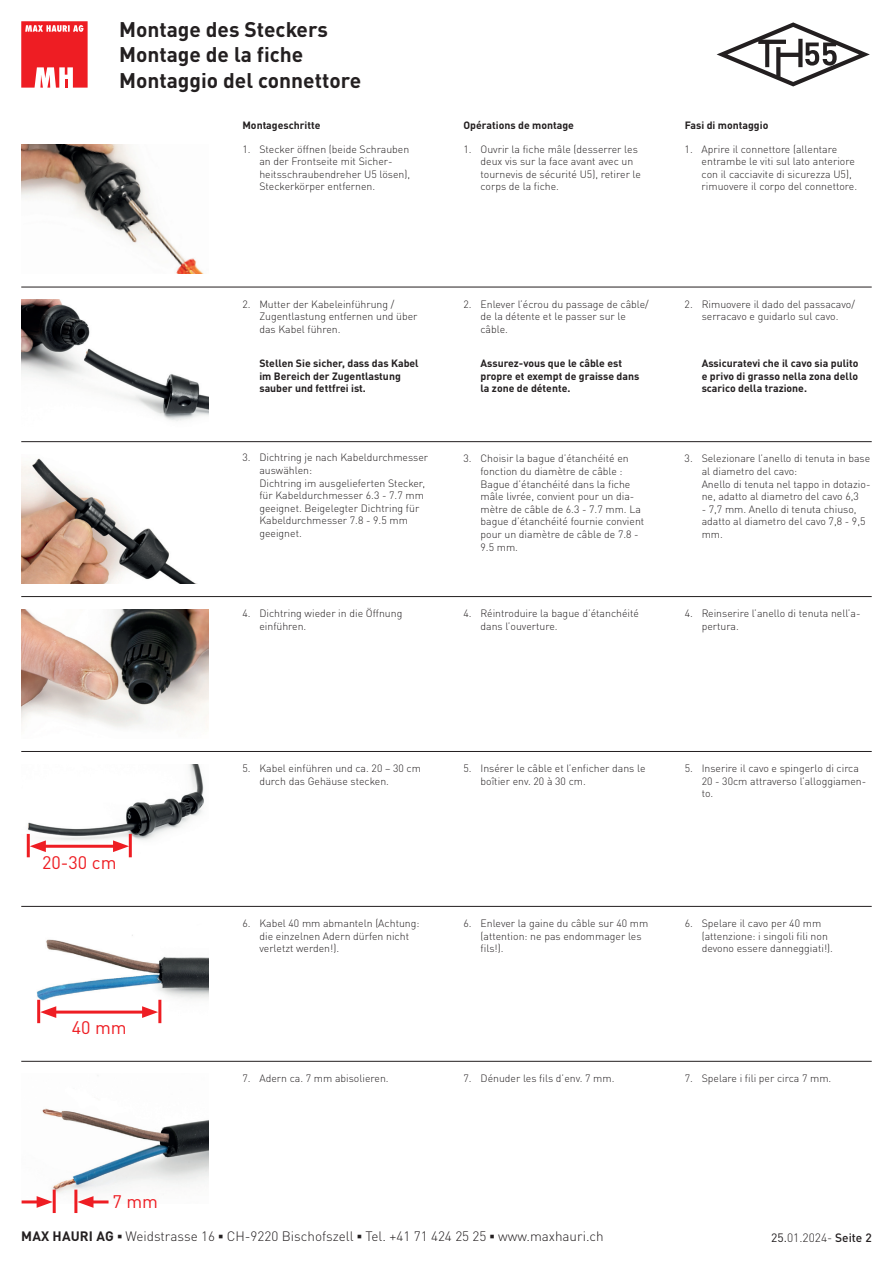
<style>
.page{position:relative;width:893px;height:1263px;background:#fff}
.page>*{position:absolute;margin:0;border:0;box-sizing:border-box;transform-origin:0 0}
.t1{font:700 21px/25.2px "DINOT";color:#231f20}
.t2{font:18px "DINOT";color:#ee1d23}
.t3{font:300 13.5px "DINOT";color:#231f20}
.t4{font:300 12px "DINOT";color:#231f20}
.t5{font:300 10.5px/12.6px "DINOT";color:#231f20}
.t6{font:700 10.5px/12.6px "DINOT";color:#231f20}
.s1{font-weight:700}
.s2{font-family:"Arial";font-weight:700}
.s3{font-weight:400}
.s4{font-weight:500}
</style>
<div class="page">
<svg style="left:21px;top:21px;width:67px;height:67px;background:#f1484d"></svg>
<svg style="left:717px;top:22px;width:153px;height:64px"></svg>
<img style="left:22px;top:145px;width:182px;height:129px">
<img style="left:22px;top:299px;width:186px;height:122px">
<img style="left:22px;top:458px;width:175px;height:126px">
<img style="left:22px;top:609px;width:186px;height:120px">
<img style="left:26px;top:764px;width:178px;height:94px">
<img style="left:36px;top:935px;width:172px;height:89px">
<img style="left:36px;top:1108px;width:172px;height:92px">
<hr style="left:51px;top:1010px;width:97px;height:3px;background:#ee1d23">
<svg style="left:40px;top:1006px;width:16px;height:12px"></svg>
<svg style="left:142px;top:1006px;width:16px;height:12px"></svg>
<hr style="left:40px;top:845px;width:79px;height:3px;background:#ee1d23">
<svg style="left:30px;top:840px;width:16px;height:12px"></svg>
<svg style="left:113px;top:840px;width:16px;height:12px"></svg>
<hr style="left:88px;top:1200px;width:21px;height:3px;background:#ee1d23">
<svg style="left:77px;top:1196px;width:16px;height:12px"></svg>
<hr style="left:22px;top:1200px;width:20px;height:3px;background:#ee1d23">
<svg style="left:37px;top:1196px;width:16px;height:12px"></svg>
<hr style="left:158px;top:1000px;width:3px;height:23px;background:#ee1d23">
<hr style="left:129px;top:834px;width:3px;height:23px;background:#ee1d23">
<hr style="left:74px;top:1189px;width:3px;height:24px;background:#ee1d23">
<hr style="left:37px;top:1000px;width:3px;height:23px;background:#ee1d23">
<hr style="left:27px;top:834px;width:3px;height:23px;background:#ee1d23">
<hr style="left:53px;top:1189px;width:3px;height:24px;background:#ee1d23">
<hr style="left:21px;top:287px;width:851px;height:1px;background:#231f20">
<hr style="left:21px;top:441px;width:851px;height:1px;background:#231f20">
<hr style="left:21px;top:596px;width:851px;height:1px;background:#231f20">
<hr style="left:21px;top:751px;width:851px;height:1px;background:#231f20">
<hr style="left:21px;top:906px;width:851px;height:1px;background:#231f20">
<hr style="left:21px;top:1061px;width:851px;height:1px;background:#231f20">
<h1 class="t1" style="left:119px;top:16px;width:244px">Montage des Steckers<br>Montage de la fiche<br>Montaggio del connettore</h1>
<p class="t6" style="left:242px;top:119px;width:80px">Montageschritte</p>
<p class="t6" style="left:464px;top:119px;width:112px">Opérations de montage</p>
<p class="t6" style="left:685px;top:119px;width:85px">Fasi di montaggio</p>
<p class="t5" style="left:259px;top:142px;width:152px;text-indent:-17px">1. Stecker öffnen (beide Schrauben an der Frontseite mit Sicher&shy;heitsschraubendreher U5 lösen),<br>Steckerkörper entfernen.</p>
<p class="t5" style="left:480px;top:142px;width:162px;text-indent:-17px">1. Ouvrir la fiche mâle (desserrer les deux vis sur la face avant avec un tournevis de sécurité U5), retirer le corps de la fiche.</p>
<p class="t5" style="left:702px;top:142px;width:157px;text-indent:-17px">1. Aprire il connettore (allentare entrambe le viti sul lato anteriore con il cacciavite di sicurezza U5), rimuovere il corpo del connettore.</p>
<p class="t5" style="left:259px;top:297px;width:160px;text-indent:-17px">2. Mutter der Kabeleinführung /<br>Zugentlastung entfernen und über das Kabel führen.</p>
<p class="t6" style="left:259px;top:356px;width:161px">Stellen Sie sicher, dass das Kabel im Bereich der Zugentlastung sauber und fettfrei ist.</p>
<p class="t5" style="left:480px;top:297px;width:170px;text-indent:-17px">2. Enlever l’écrou du passage de câble/ de la détente et le passer sur le câble.</p>
<p class="t6" style="left:480px;top:356px;width:160px">Assurez-vous que le câble est propre et exempt de graisse dans la zone de détente.</p>
<p class="t5" style="left:685px;top:297px;width:172px;text-align:center">2. Rimuovere il dado del passacavo/ serracavo e guidarlo sul cavo.</p>
<p class="t6" style="left:702px;top:356px;width:158px;text-align:justify">Assicuratevi che il cavo sia pulito e privo di grasso nella zona dello scarico della trazione.</p>
<p class="t5" style="left:259px;top:451px;width:170px;text-indent:-17px">3. Dichtring je nach Kabeldurchmesser auswählen:<br>Dichtring im ausgelieferten Stecker, für Kabeldurchmesser 6.3 - 7.7 mm geeignet. Beigelegter Dichtring für<br>Kabeldurchmesser 7.8 - 9.5 mm geeignet.</p>
<p class="t5" style="left:480px;top:452px;width:165px;text-indent:-17px">3. Choisir la bague d’étanchéité en fonction du diamètre de câble :<br>Bague d’étanchéité dans la fiche mâle livrée, convient pour un dia&shy;mètre de câble de 6.3 - 7.7 mm. La bague d’étanchéité fournie convient pour un diamètre de câble de 7.8 -<br>9.5 mm.</p>
<p class="t5" style="left:702px;top:452px;width:170px;text-indent:-17px">3. Selezionare l’anello di tenuta in base al diametro del cavo:<br>Anello di tenuta nel tappo in dotazio&shy;ne, adatto al diametro del cavo 6,3</p>
<p class="t5" style="left:702px;top:503px;width:165px">- 7,7 mm. Anello di tenuta chiuso, adatto al diametro del cavo 7,8 - 9,5 mm.</p>
<p class="t5" style="left:259px;top:607px;width:144px;text-indent:-17px">4. Dichtring wieder in die Öffnung einführen.</p>
<p class="t5" style="left:481px;top:607px;width:160px;text-indent:-17px">4. Réintroduire la bague d’étanchéité dans l’ouverture.</p>
<p class="t5" style="left:702px;top:607px;width:160px;text-indent:-17px">4. Reinserire l’anello di tenuta nell’a&shy;pertura.</p>
<h2 class="t2" style="left:42px;top:851px;width:76px">20-30 cm</h2>
<h2 class="t2" style="left:72px;top:1016px;width:56px">40 mm</h2>
<h2 class="t2" style="left:112px;top:1190px;width:47px">7 mm</h2>
<p class="t5" style="left:259px;top:762px;width:163px;text-indent:-17px">5. Kabel einführen und ca. 20 – 30 cm durch das Gehäuse stecken.</p>
<p class="t5" style="left:481px;top:762px;width:166px;text-indent:-17px">5. Insérer le câble et l’enficher dans le boîtier env. 20 à 30 cm.</p>
<p class="t5" style="left:702px;top:762px;width:166px;text-indent:-17px">5. Inserire il cavo e spingerlo di circa<br>20 - 30cm attraverso l’alloggiamen&shy;to.</p>
<p class="t5" style="left:259px;top:917px;width:162px;text-indent:-17px">6. Kabel 40 mm abmanteln (Achtung: die einzelnen Adern dürfen nicht verletzt werden!).</p>
<p class="t5" style="left:481px;top:917px;width:169px;text-indent:-17px">6. Enlever la gaine du câble sur 40 mm (attention: ne pas endommager les fils!).</p>
<p class="t5" style="left:702px;top:917px;width:133px;text-indent:-17px">6. Spelare il cavo per 40 mm (attenzione: i singoli fili non devono essere danneggiati!).</p>
<p class="t5" style="left:242px;top:1072px;width:148px">7. Adern ca. 7 mm abisolieren.</p>
<p class="t5" style="left:464px;top:1072px;width:152px">7. Dénuder les fils d’env. 7 mm.</p>
<p class="t5" style="left:685px;top:1072px;width:148px">7. Spelare i fili per circa 7 mm.</p>
<p class="t3" style="left:21px;top:1228px;width:584px"><span class="s1">MAX HAURI AG</span> <span class="s2">▪</span> Weidstrasse 16 <span class="s2">▪</span> CH-9220 Bischofszell <span class="s2">▪</span> Tel. +41 71 424 25 25 <span class="s2">▪</span> www.maxhauri.ch</p>
<p class="t4" style="left:771px;top:1230px;width:102px"><span class="s3">25.</span>01.2024- <span class="s4">Seite 2</span></p>
</div>
